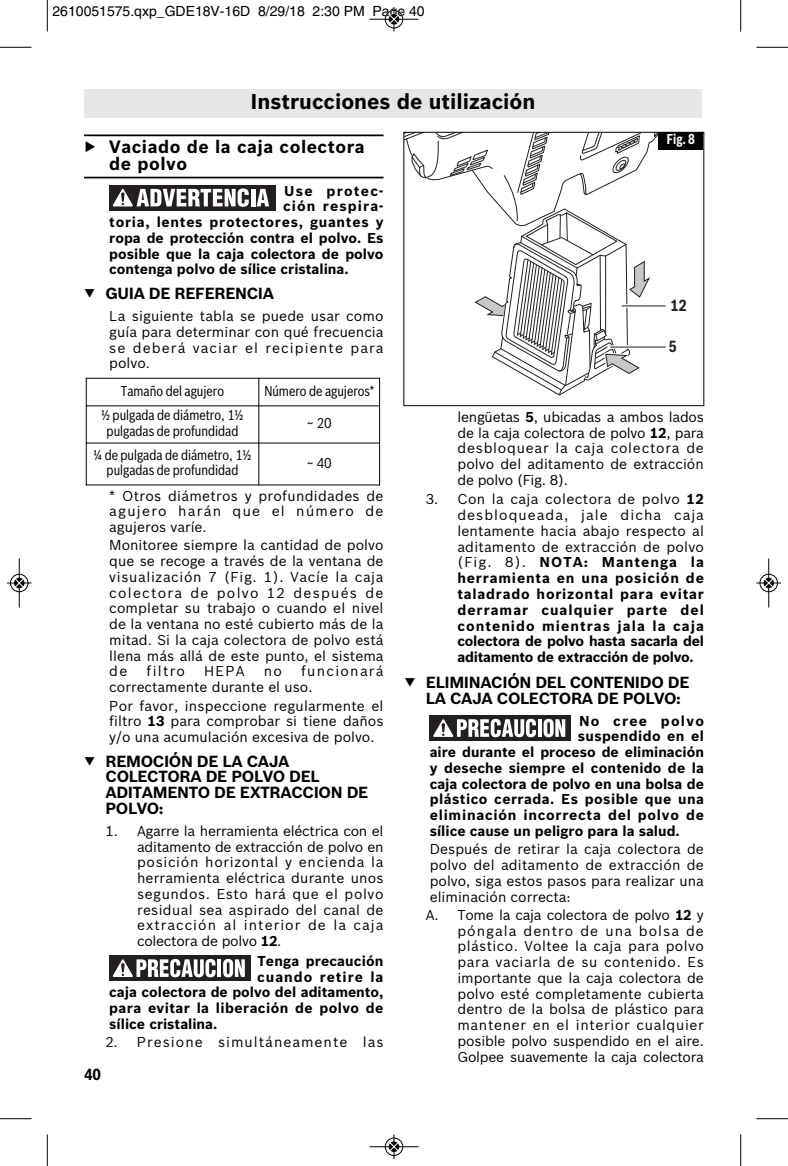
<style>
.page{position:relative;width:788px;height:1166px;background:#fff}
.page>*{position:absolute;margin:0;border:0;box-sizing:border-box;transform-origin:0 0}
.t1{font:700 21px "Bosch Sans";color:#000}
.t2{font:700 17.5px/17.5px "Bosch Sans";letter-spacing:.03em;color:#000}
.t3{font:700 15.75px/15.8px "Bosch Sans";letter-spacing:-.025em;color:#000}
.t4{font:700 15.75px "Bosch Sans Cond";color:#231f20}
.t5{font:700 15.75px "Bosch Sans Cond";color:#000}
.t6{font:14px/15.8px "Bosch Sans";color:#000;text-align:justify}
.t7{font:700 14px/15.8px "Bosch Sans";color:#000;text-align:justify}
.t8{font:14px/15.8px "Bosch Sans Cond";color:#000;text-align:center}
.t9{font:14px "Helvetica";color:#000}
.t10{font:700 14px "Bosch Sans";letter-spacing:.05em;color:#000}
.t11{font:700 14px "Bosch Sans";letter-spacing:.03em;color:#000}
.t12{font:700 14px "Bosch Sans";letter-spacing:.035em;color:#000}
.t13{font:700 14px "Bosch Sans";letter-spacing:.055em;color:#000}
.t14{font:14px "Bosch Sans";letter-spacing:.07em;color:#000}
.t15{font:700 14px "Bosch Sans";letter-spacing:.09em;color:#000}
.t16{font:700 14px "Bosch Sans";letter-spacing:.07em;color:#000}
.t17{font:700 14px "Bosch Sans";letter-spacing:.025em;color:#000}
.t18{font:700 14px "Bosch Sans";letter-spacing:.08em;color:#000}
.t19{font:700 14px "Bosch Sans Cond";color:#fff;scale:.9 1}
.s1{font-weight:700}
.s2{font-weight:400}
</style>
<div class="page">
<hr style="left:84px;top:134px;width:299px;height:2px;background:#000">
<hr style="left:84px;top:177px;width:299px;height:1px;background:#000">
<div style="left:109px;top:185px;width:167px;height:26px;background:#231f20"></div>
<hr style="left:251px;top:189px;width:4px;height:17px;background:#fff">
<svg style="left:256px;top:189px;width:13px;height:17px"></svg>
<svg style="left:113px;top:188px;width:136px;height:19px"></svg>
<hr style="left:86px;top:378px;width:1px;height:107px;background:#000">
<hr style="left:258px;top:378px;width:1px;height:107px;background:#000">
<hr style="left:379px;top:378px;width:1px;height:107px;background:#000">
<hr style="left:86px;top:378px;width:294px;height:1px;background:#000">
<hr style="left:86px;top:405px;width:294px;height:1px;background:#000">
<hr style="left:86px;top:442px;width:294px;height:1px;background:#000">
<hr style="left:86px;top:484px;width:294px;height:1px;background:#000">
<div style="left:109px;top:955px;width:141px;height:26px;background:#231f20"></div>
<svg style="left:113px;top:959px;width:102px;height:18px"></svg>
<hr style="left:217px;top:959px;width:4px;height:18px;background:#fff">
<svg style="left:223px;top:959px;width:22px;height:18px"></svg>
<div style="left:429px;top:715px;width:141px;height:26px;background:#231f20"></div>
<svg style="left:433px;top:719px;width:103px;height:18px"></svg>
<hr style="left:538px;top:719px;width:3px;height:18px;background:#fff">
<svg style="left:543px;top:719px;width:22px;height:18px"></svg>
<div style="left:84px;top:89px;width:618px;height:29px;background:#e6e6e6"></div>
<svg style="left:405px;top:134px;width:261px;height:261px"></svg>
<svg style="left:622px;top:304px;width:43px;height:4px"></svg>
<hr style="left:622px;top:305px;width:43px;height:1px;background:#231f20">
<svg style="left:609px;top:345px;width:54px;height:4px"></svg>
<hr style="left:610px;top:346px;width:55px;height:1px;background:#231f20">
<div style="left:403px;top:132px;width:301px;height:274px;border:1px solid #000"></div>
<div style="left:658px;top:132px;width:45px;height:18px;background:#000"></div>
<hr style="left:47px;top:0;width:1px;height:32px;background:#000">
<hr style="left:0;top:47px;width:32px;height:1px;background:#000">
<hr style="left:740px;top:0;width:1px;height:32px;background:#000">
<hr style="left:756px;top:47px;width:32px;height:1px;background:#000">
<hr style="left:47px;top:1134px;width:1px;height:32px;background:#000">
<hr style="left:0;top:1118px;width:32px;height:1px;background:#000">
<hr style="left:740px;top:1134px;width:1px;height:32px;background:#000">
<hr style="left:756px;top:1118px;width:32px;height:1px;background:#000">
<div style="left:384px;top:10px;width:19px;height:19px;border:1px solid #fff;border-radius:50%"></div>
<hr style="left:369px;top:19px;width:49px;height:1px;background:#000">
<div style="left:385px;top:10px;width:18px;height:18px;border:1px solid #000;border-radius:50%"></div>
<svg style="left:389px;top:7px;width:9px;height:25px"></svg>
<div style="left:384px;top:1137px;width:19px;height:19px;border:1px solid #fff;border-radius:50%"></div>
<hr style="left:369px;top:1146px;width:49px;height:1px;background:#000">
<div style="left:385px;top:1137px;width:18px;height:18px;border:1px solid #000;border-radius:50%"></div>
<svg style="left:389px;top:1134px;width:9px;height:24px"></svg>
<div style="left:10px;top:573px;width:19px;height:19px;border:1px solid #fff;border-radius:50%"></div>
<hr style="left:19px;top:558px;width:1px;height:49px;background:#000">
<div style="left:10px;top:574px;width:18px;height:18px;border:1px solid #000;border-radius:50%"></div>
<svg style="left:7px;top:578px;width:25px;height:9px"></svg>
<div style="left:759px;top:573px;width:19px;height:19px;border:1px solid #fff;border-radius:50%"></div>
<hr style="left:768px;top:558px;width:1px;height:49px;background:#000">
<div style="left:759px;top:574px;width:18px;height:18px;border:1px solid #000;border-radius:50%"></div>
<svg style="left:756px;top:578px;width:24px;height:9px"></svg>
<p class="t9" style="left:52px;top:6px;width:374px">2610051575.qxp_GDE18V-16D 8/29/18 2:30 PM Page 40</p>
<h1 class="t1" style="left:250px;top:89px;width:286px">Instrucciones de utilización</h1>
<p class="t2" style="left:109px;top:138px;width:257px;text-indent:-25px">▶ Vaciado de la caja colectora de polvo</p>
<p class="t15" style="left:284px;top:182px;width:101px">Use protec-</p>
<p class="t18" style="left:283px;top:198px;width:102px">ción respira-</p>
<p class="t10" style="left:109px;top:214px;width:276px">toria, lentes protectores, guantes y</p>
<p class="t7" style="left:109px;top:230px;width:276px">ropa de protección contra el polvo. Es</p>
<p class="t7" style="left:109px;top:246px;width:276px">posible que la caja colectora de polvo</p>
<p class="t7" style="left:109px;top:262px;width:241px">contenga polvo de sílice cristalina.</p>
<p class="t3" style="left:84px;top:286px;width:191px">▼ GUIA DE REFERENCIA</p>
<p class="t6" style="left:109px;top:308px;width:276px">La siguiente tabla se puede usar como guía para determinar con qué frecuencia se deberá vaciar el recipiente para polvo.</p>
<p class="t19" style="left:666px;top:131px;width:33px">Fig. 8</p>
<p class="t4" style="left:670px;top:296px;width:19px">12</p>
<p class="t4" style="left:668px;top:337px;width:10px">5</p>
<p class="t8" style="left:121px;top:383px;width:105px">Tamaño del agujero</p>
<p class="t8" style="left:264px;top:383px;width:111px">Número de agujeros*</p>
<p class="t8" style="left:101px;top:407px;width:144px">½ pulgada de diámetro, 1½ pulgadas de profundidad</p>
<p class="t8" style="left:306px;top:415px;width:27px">~20</p>
<p class="t8" style="left:93px;top:447px;width:160px">¼ de pulgada de diámetro, 1½ pulgadas de profundidad</p>
<p class="t8" style="left:306px;top:455px;width:27px">~40</p>
<p class="t6" style="left:109px;top:488px;width:276px">* Otros diámetros y profundidades de agujero harán que el número de agujeros varíe.</p>
<p class="t6" style="left:109px;top:537px;width:276px">Monitoree siempre la cantidad de polvo que se recoge a través de la ventana de visualización 7 (Fig. 1). Vacíe la caja colectora de polvo 12 después de completar su trabajo o cuando el nivel de la ventana no esté cubierto más de la mitad. Si la caja colectora de polvo está llena más allá de este punto, el sistema de</p>
<p class="t6" style="left:109px;top:663px;width:276px;text-indent:192px">funcionará correctamente durante el uso.</p>
<p class="t6" style="left:109px;top:698px;width:276px">Por favor, inspeccione regularmente el filtro <span class="s1">13</span> para comprobar si tiene daños y/o una acumulación excesiva de polvo.</p>
<p class="t3" style="left:105px;top:753px;width:264px;text-indent:-21px">▼ REMOCIÓN DE LA CAjA<br>COLECTORA DE POLVO DEL<br>ADITAMENTO DE EXTRACCION DE<br>POLVO:</p>
<p class="t6" style="left:137px;top:823px;width:248px;text-indent:-31px">1. Agarre la herramienta eléctrica con el aditamento de extracción de polvo en posición horizontal y encienda la herramienta eléctrica durante unos segundos. Esto hará que el polvo residual sea aspirado del canal de extracción al interior de la caja colectora de polvo <span class="s1">12</span>.</p>
<p class="t7" style="left:257px;top:953px;width:127px">Tenga precaución</p>
<p class="t16" style="left:257px;top:968px;width:128px">cuando retire la</p>
<p class="t7" style="left:109px;top:984px;width:276px">caja colectora de polvo del aditamento,</p>
<p class="t11" style="left:109px;top:1000px;width:276px">para evitar la liberación de polvo de</p>
<p class="t7" style="left:109px;top:1016px;width:110px">sílice cristalina.</p>
<p class="t14" style="left:105px;top:1034px;width:279px">2. Presione simultáneamente las</p>
<p class="t6" style="left:146px;top:663px;width:40px">filtro</p>
<p class="t6" style="left:204px;top:663px;width:42px">HEPA</p>
<p class="t6" style="left:264px;top:663px;width:20px">no</p>
<p class="t5" style="left:84px;top:1065px;width:19px">40</p>
<p class="t6" style="left:457px;top:409px;width:248px">lengüetas <span class="s1">5</span>, ubicadas a ambos lados de la caja colectora de polvo <span class="s1">12</span>, para desbloquear la caja colectora de polvo del aditamento de extracción de polvo (Fig. 8).</p>
<p class="t7" style="left:457px;top:492px;width:248px;text-indent:-31px"><span class="s2">3. Con la caja colectora de polvo</span> 12 <span class="s2">desbloqueada, jale dicha caja lentamente hacia abajo respecto al aditamento de extracción de polvo (Fig. 8).</span> NOTA: Mantenga la herramienta en una posición de taladrado horizontal para evitar derramar cualquier parte del contenido mientras jala la caja colectora de polvo hasta sacarla del aditamento de extracción de polvo.</p>
<p class="t3" style="left:426px;top:674px;width:265px;text-indent:-21px">▼ ELIMINACIÓN DEL CONTENIDO DE<br>LA CAjA COLECTORA DE POLVO:</p>
<p class="t15" style="left:579px;top:712px;width:126px">No cree polvo</p>
<p class="t17" style="left:577px;top:728px;width:128px">suspendido en el</p>
<p class="t7" style="left:429px;top:744px;width:276px">aire durante el proceso de eliminación</p>
<p class="t7" style="left:429px;top:760px;width:276px">y deseche siempre el contenido de la</p>
<p class="t7" style="left:429px;top:776px;width:276px">caja colectora de polvo en una bolsa de</p>
<p class="t12" style="left:429px;top:791px;width:276px">plástico cerrada. Es posible que una</p>
<p class="t13" style="left:429px;top:807px;width:276px">eliminación incorrecta del polvo de</p>
<p class="t7" style="left:429px;top:823px;width:251px">sílice cause un peligro para la salud.</p>
<p class="t6" style="left:429px;top:841px;width:276px">Después de retirar la caja colectora de polvo del aditamento de extracción de polvo, siga estos pasos para realizar una eliminación correcta:</p>
<p class="t6" style="left:457px;top:907px;width:248px;text-indent:-31px">A. Tome la caja colectora de polvo <span class="s1">12</span> y póngala dentro de una bolsa de plástico. Voltee la caja para polvo para vaciarla de su contenido. Es importante que la caja colectora de polvo esté completamente cubierta dentro de la bolsa de plástico para mantener en el interior cualquier posible polvo suspendido en el aire.<br>Golpee suavemente la caja colectora</p>
</div>
